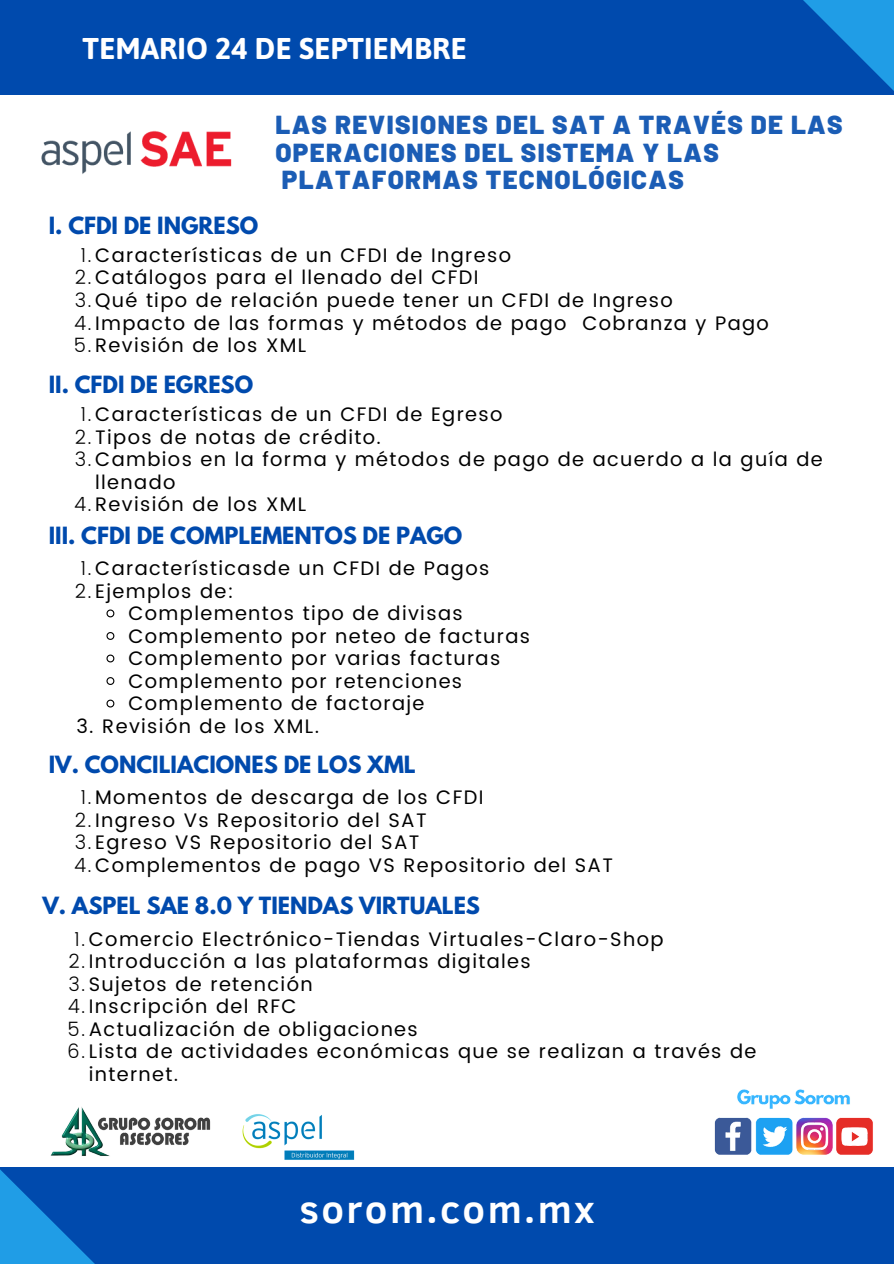
<style>
.page{position:relative;width:894px;height:1264px;background:#fff}
.page>*{position:absolute;margin:0;border:0;box-sizing:border-box;transform-origin:0 0}
.t1{font:700 39px "Clear Sans";letter-spacing:.06em;color:#fff}
.t2{font:700 30px "Asap";color:#fff}
.t3{font:900 25.95px/27.8px "Barlow";letter-spacing:.05em;color:#004aad}
.t4{font:700 21px "League Spartan";color:#004aad}
.t5{font:19.5px/22.5px "Poppins";letter-spacing:.07em;color:#000}
.s1{font-weight:300}
</style>
<div class="page">
<div style="left:0;top:1166px;width:893px;height:97px;background:#004aad"></div>
<div style="left:0;top:0;width:893px;height:95px;background:#004aad"></div>
<svg style="left:803px;top:0;width:90px;height:90px"></svg>
<svg style="left:0;top:1166px;width:193px;height:97px"></svg>
<img style="left:41px;top:130px;width:191px;height:44px">
<svg style="left:106px;top:609px;width:9px;height:9px"></svg>
<svg style="left:106px;top:632px;width:9px;height:8px"></svg>
<svg style="left:106px;top:654px;width:9px;height:9px"></svg>
<svg style="left:106px;top:677px;width:9px;height:8px"></svg>
<svg style="left:106px;top:699px;width:9px;height:9px"></svg>
<img style="left:714px;top:1089px;width:159px;height:66px">
<img style="left:50px;top:1107px;width:161px;height:49px">
<img style="left:216px;top:1114px;width:160px;height:53px">
<h2 class="t2" style="left:83px;top:31px;width:385px">TEMARIO 24 DE SEPTIEMBRE</h2>
<p class="t4" style="left:49px;top:215px;width:211px">I. CFDI DE INGRESO</p>
<h3 class="t3" style="left:275px;top:109px;width:568px">LAS REVISIONES DEL SAT A TRAVÉS DE LAS<br>OPERACIONES DEL SISTEMA Y LAS<br>PLATAFORMAS TECNOLÓGICAS</h3>
<p class="t5" style="left:74px;top:244px;width:696px;text-indent:7px"><span class="s1">1.</span>Características de un CFDI de Ingreso<br><span class="s1">2.</span>Catálogos para el llenado del CFDI<br><span class="s1">3.</span>Qué tipo de relación puede tener un CFDI de Ingreso <span class="s1">4.</span>Impacto de las formas y métodos de pago Cobranza y Pago <span class="s1">5.</span>Revisión de los XML</p>
<p class="t4" style="left:49px;top:374px;width:206px">II. CFDI DE EGRESO</p>
<p class="t5" style="left:80px;top:403px;width:423px"><span class="s1">1.</span>Características de un CFDI de Egreso</p>
<p class="t5" style="left:75px;top:426px;width:307px"><span class="s1">2.</span>Tipos de notas de crédito.</p>
<p class="t5" style="left:75px;top:448px;width:749px"><span class="s1">3.</span>Cambios en la forma y métodos de pago de acuerdo a la guía de</p>
<p class="t5" style="left:95px;top:471px;width:82px">llenado</p>
<p class="t5" style="left:74px;top:493px;width:233px"><span class="s1">4.</span>Revisión de los XML</p>
<p class="t4" style="left:49px;top:525px;width:415px">III. CFDI DE COMPLEMENTOS DE PAGO</p>
<p class="t5" style="left:75px;top:557px;width:416px"><span class="s1">1.</span>Característicasde un CFDI de Pagos<br><span class="s1">2.</span>Ejemplos de:</p>
<p class="t5" style="left:128px;top:602px;width:403px">Complementos tipo de divisas<br>Complemento por neteo de facturas<br>Complemento por varias facturas<br>Complemento por retenciones<br>Complemento de factoraje</p>
<p class="t5" style="left:76px;top:715px;width:244px">3. Revisión de los XML.</p>
<p class="t4" style="left:49px;top:754px;width:368px">IV. CONCILIACIONES DE LOS XML</p>
<p class="t5" style="left:74px;top:786px;width:540px;text-indent:6px"><span class="s1">1.</span>Momentos de descarga de los CFDI<br><span class="s1">2.</span>Ingreso Vs Repositorio del SAT<br><span class="s1">3.</span>Egreso VS Repositorio del SAT<br><span class="s1">4.</span>Complementos de pago VS Repositorio del SAT</p>
<p class="t4" style="left:42px;top:895px;width:439px">V. ASPEL SAE 8.0 Y TIENDAS VIRTUALES</p>
<p class="t5" style="left:74px;top:927px;width:590px"><span class="s1">1.</span>Comercio Electrónico-Tiendas Virtuales-Claro-Shop</p>
<p class="t5" style="left:68px;top:950px;width:463px"><span class="s1">2.</span>Introducción a las plataformas digitales</p>
<p class="t5" style="left:68px;top:972px;width:246px"><span class="s1">3.</span>Sujetos de retención</p>
<p class="t5" style="left:68px;top:995px;width:230px"><span class="s1">4.</span>Inscripción del RFC</p>
<p class="t5" style="left:68px;top:1017px;width:352px"><span class="s1">5.</span>Actualización de obligaciones</p>
<p class="t5" style="left:67px;top:1040px;width:690px"><span class="s1">6.</span>Lista de actividades económicas que se realizan a través de</p>
<p class="t5" style="left:89px;top:1062px;width:91px">internet.</p>
<h1 class="t1" style="left:299px;top:1180px;width:297px">sorom.com.mx</h1>
</div>
